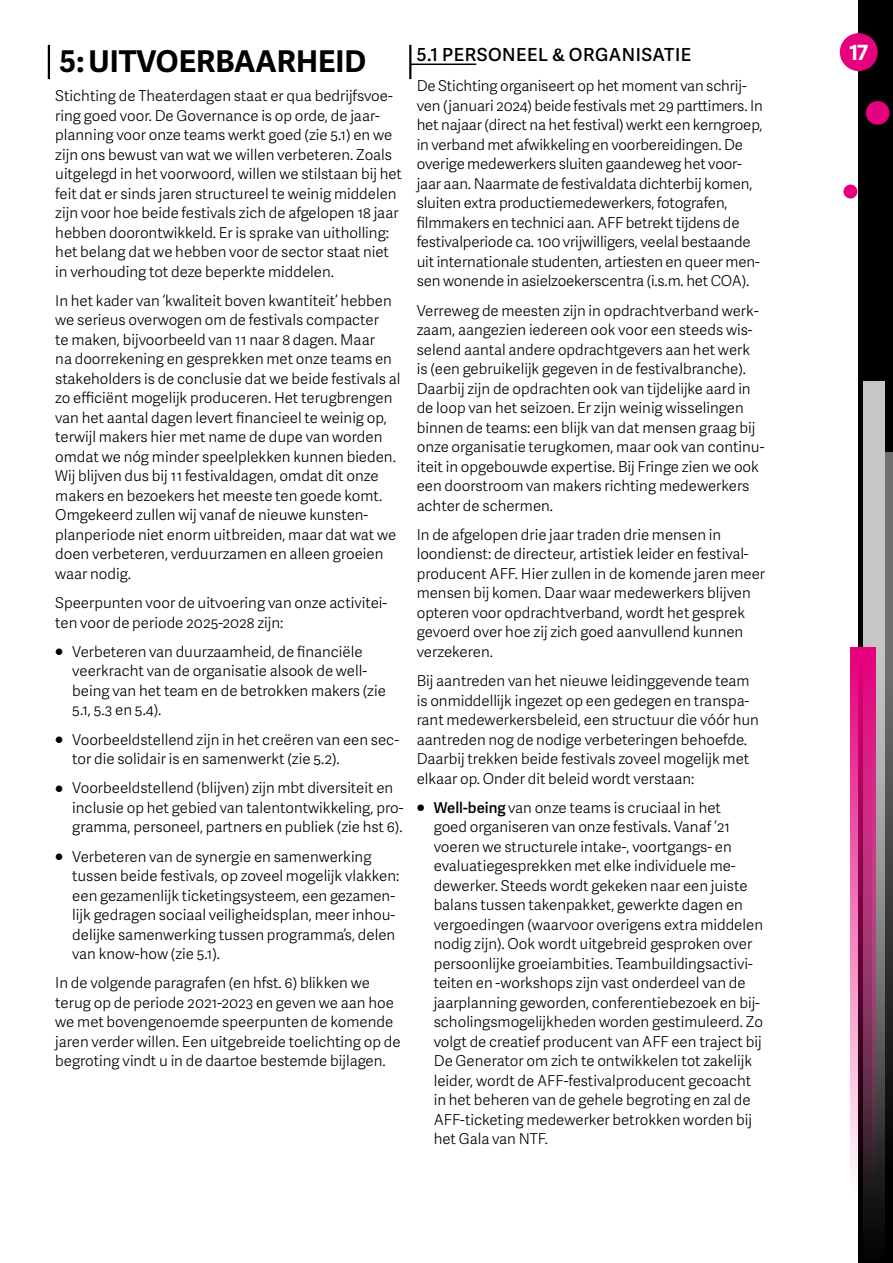
<style>
.page{position:relative;width:893px;height:1263px;background:#fff}
.page>*{position:absolute;margin:0;border:0;box-sizing:border-box;transform-origin:0 0}
.t1{font:700 30px "Adelle Sans";color:#000}
.t2{font:700 21px "Adelle Sans";color:#fff}
.t3{font:18px "Adelle Sans Sb";letter-spacing:.03em;color:#000}
.t4{font:15px/19.5px "Adelle Sans Lt";color:#000}
.s1{font-family:"Adelle Sans Sb"}
</style>
<div class="page">
<hr style="left:48px;top:45px;width:2px;height:34px;background:#000">
<hr style="left:409px;top:45px;width:2px;height:34px;background:#000">
<hr style="left:410px;top:64px;width:66px;height:1px;background:#000">
<div style="left:859px;top:0;width:34px;height:1263px;background:#000"></div>
<svg style="left:884px;top:452px;width:9px;height:722px;background:#515050"></svg>
<svg style="left:863px;top:381px;width:21px;height:850px;background:#9b9b9b"></svg>
<svg style="left:850px;top:647px;width:26px;height:546px;background:#b03a7a"></svg>
<div style="left:840px;top:33px;width:38px;height:38px;background:#e6007d;border-radius:50%"></div>
<div style="left:866px;top:101px;width:23px;height:24px;background:#e6007d;border-radius:50%"></div>
<div style="left:843px;top:185px;width:14px;height:14px;background:#e6007d;border-radius:50%"></div>
<h1 class="t1" style="left:60px;top:39px;width:308px">5: UITVOERBAARHEID</h1>
<p class="t4" style="left:55px;top:85px;width:348px">Stichting de Theaterdagen staat er qua bedrijfsvoe&shy;ring goed voor. De Governance is op orde, de jaar&shy;planning voor onze teams werkt goed (zie 5.1) en we zijn ons bewust van wat we willen verbeteren. Zoals uitgelegd in het voorwoord, willen we stilstaan bij het feit dat er sinds jaren structureel te weinig middelen zijn voor hoe beide festivals zich de afgelopen 18 jaar hebben doorontwikkeld. Er is sprake van uitholling: het belang dat we hebben voor de sector staat niet in verhouding tot deze beperkte middelen.</p>
<p class="t4" style="left:55px;top:290px;width:347px">In het kader van ‘kwaliteit boven kwantiteit’ hebben we serieus overwogen om de festivals compacter<br>te maken, bijvoorbeeld van 11 naar 8 dagen. Maar<br>na doorrekening en gesprekken met onze teams en stakeholders is de conclusie dat we beide festivals al zo efficiënt mogelijk produceren. Het terugbrengen van het aantal dagen levert financieel te weinig op, terwijl makers hier met name de dupe van worden omdat we nóg minder speelplekken kunnen bieden.<br>Wij blijven dus bij 11 festivaldagen, omdat dit onze makers en bezoekers het meeste ten goede komt.<br>Omgekeerd zullen wij vanaf de nieuwe kunsten&shy;planperiode niet enorm uitbreiden, maar dat wat we doen verbeteren, verduurzamen en alleen groeien waar nodig.</p>
<p class="t4" style="left:55px;top:592px;width:334px">Speerpunten voor de uitvoering van onze activitei&shy;ten voor de periode 2025-2028 zijn:</p>
<p class="t4" style="left:72px;top:641px;width:315px">Verbeteren van duurzaamheid, de financiële veerkracht van de organisatie alsook de well&shy;being van het team en de betrokken makers (zie 5.1, 5.3 en 5.4).</p>
<p class="t4" style="left:72px;top:729px;width:328px">Voorbeeldstellend zijn in het creëren van een sec&shy;tor die solidair is en samenwerkt (zie 5.2).</p>
<p class="t4" style="left:72px;top:778px;width:333px">Voorbeeldstellend (blijven) zijn mbt diversiteit en inclusie op het gebied van talentontwikkeling, pro&shy;gramma, personeel, partners en publiek (zie hst 6).</p>
<p class="t4" style="left:72px;top:846px;width:329px">Verbeteren van de synergie en samenwerking tussen beide festivals, op zoveel mogelijk vlakken: een gezamenlijk ticketingsysteem, een gezamen&shy;lijk gedragen sociaal veiligheidsplan, meer inhou&shy;delijke samenwerking tussen programma’s, delen van know-how (zie 5.1).</p>
<p class="t4" style="left:55px;top:973px;width:347px">In de volgende paragrafen (en hfst. 6) blikken we terug op de periode 2021-2023 en geven we aan hoe we met bovengenoemde speerpunten de komende jaren verder willen. Een uitgebreide toelichting op de begroting vindt u in de daartoe bestemde bijlagen.</p>
<p class="t3" style="left:417px;top:41px;width:276px">5.1 PERSONEEL &amp; ORGANISATIE</p>
<p class="t4" style="left:417px;top:76px;width:348px">De Stichting organiseert op het moment van schrij&shy;ven (januari 2024) beide festivals met 29 parttimers. In het najaar (direct na het festival) werkt een kerngroep, in verband met afwikkeling en voorbereidingen. De overige medewerkers sluiten gaandeweg het voor&shy;jaar aan. Naarmate de festivaldata dichterbij komen, sluiten extra productiemedewerkers, fotografen, filmmakers en technici aan. AFF betrekt tijdens de festivalperiode ca. 100 vrijwilligers, veelal bestaande uit internationale studenten, artiesten en queer men&shy;sen wonende in asielzoekerscentra (i.s.m. het COA).</p>
<p class="t4" style="left:417px;top:300px;width:349px">Verreweg de meesten zijn in opdrachtverband werk&shy;zaam, aangezien iedereen ook voor een steeds wis&shy;selend aantal andere opdrachtgevers aan het werk is (een gebruikelijk gegeven in de festivalbranche).<br>Daarbij zijn de opdrachten ook van tijdelijke aard in de loop van het seizoen. Er zijn weinig wisselingen binnen de teams: een blijk van dat mensen graag bij onze organisatie terugkomen, maar ook van continu&shy;ïteit in opgebouwde expertise. Bij Fringe zien we ook een doorstroom van makers richting medewerkers achter de schermen.</p>
<p class="t4" style="left:417px;top:524px;width:350px">In de afgelopen drie jaar traden drie mensen in loondienst: de directeur, artistiek leider en festival&shy;producent AFF. Hier zullen in de komende jaren meer mensen bij komen. Daar waar medewerkers blijven opteren voor opdrachtverband, wordt het gesprek gevoerd over hoe zij zich goed aanvullend kunnen verzekeren.</p>
<p class="t4" style="left:417px;top:670px;width:344px">Bij aantreden van het nieuwe leidinggevende team is onmiddellijk ingezet op een gedegen en transpa&shy;rant medewerkersbeleid, een structuur die vóór hun aantreden nog de nodige verbeteringen behoefde.<br>Daarbij trekken beide festivals zoveel mogelijk met elkaar op. Onder dit beleid wordt verstaan:</p>
<p class="t4" style="left:434px;top:797px;width:331px"><span class="s1">Well-being</span> van onze teams is cruciaal in het<br>goed organiseren van onze festivals. Vanaf ’21 voeren we structurele intake-, voortgangs- en evaluatiegesprekken met elke individuele me&shy;dewerker. Steeds wordt gekeken naar een juiste balans tussen takenpakket, gewerkte dagen en vergoedingen (waarvoor overigens extra middelen nodig zijn). Ook wordt uitgebreid gesproken over persoonlijke groeiambities. Teambuildingsactivi&shy;teiten en -workshops zijn vast onderdeel van de jaarplanning geworden, conferentiebezoek en bij&shy;scholingsmogelijkheden worden gestimuleerd. Zo volgt de creatief producent van AFF een traject bij De Generator om zich te ontwikkelen tot zakelijk leider, wordt de AFF-festivalproducent gecoacht in het beheren van de gehele begroting en zal de AFF-ticketing medewerker betrokken worden bij het Gala van NTF.</p>
<h2 class="t2" style="left:849px;top:37px;width:21px">17</h2>
</div>
